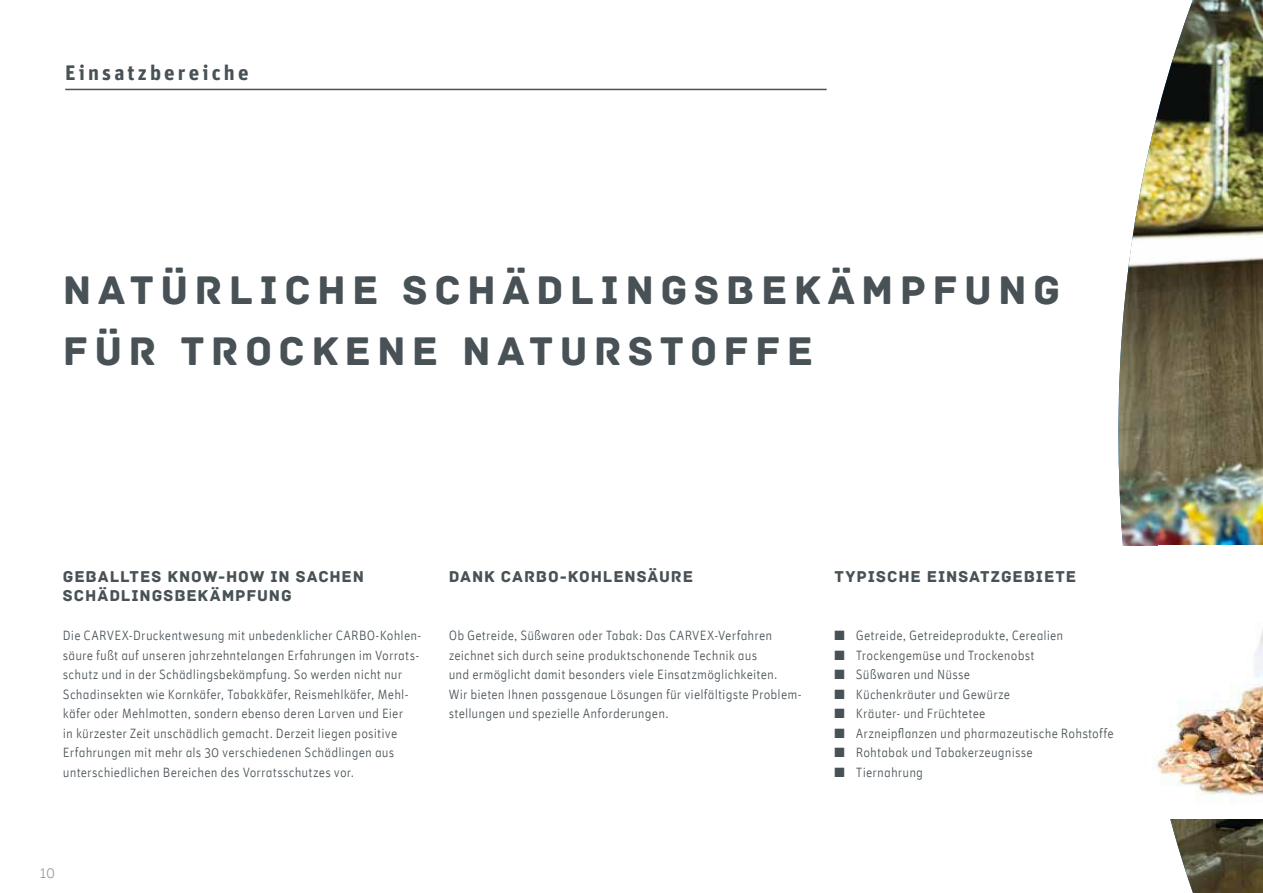
<style>
.page{position:relative;width:1263px;height:893px;background:#fff}
.page>*{position:absolute;margin:0;border:0;box-sizing:border-box;transform-origin:0 0}
.t1{font:42px/61.5px "Archive";letter-spacing:.15em;color:#485155}
.t2{font:700 21px "Unit OT";letter-spacing:.15em;color:#485155}
.t3{font:16.5px/19.5px "Archive";letter-spacing:.05em;color:#485155}
.t4{font:15px "Unit Light Alternate";color:#9a9b9b}
.t5{font:13.5px/19.5px "Unit Light Alternate";letter-spacing:.005em;color:#485155}
</style>
<div class="page">
<img style="left:1118px;top:0;width:145px;height:893px">
<hr style="left:65px;top:89px;width:762px;height:1px;background:#485155">
<img style="left:1118px;top:546px;width:145px;height:324px">
<img style="left:1158px;top:546px;width:105px;height:272px">
<h2 class="t2" style="left:65px;top:59px;width:185px">Einsatzbereiche</h2>
<h1 class="t1" style="left:63px;top:260px;width:999px">NATÜRLICHE SCHÄDLINGSBEKÄMPFUNG<br>FÜR TROCKENE NATURSTOFFE</h1>
<p class="t3" style="left:63px;top:567px;width:303px">GEBALLTES KNOW-HOW IN SACHEN<br>SCHÄDLINGSBEKÄMPFUNG</p>
<p class="t5" style="left:63px;top:626px;width:360px">Die CARVEX-Druckentwesung mit unbedenklicher CARBO-Kohlen&shy;säure fußt auf unseren jahrzehntelangen Erfahrungen im Vorrats&shy;schutz und in der Schädlingsbekämpfung. So werden nicht nur Schadinsekten wie Kornkäfer, Tabakkäfer, Reismehlkäfer, Mehl&shy;käfer oder Mehlmotten, sondern ebenso deren Larven und Eier<br>in kürzester Zeit unschädlich gemacht. Derzeit liegen positive Erfahrungen mit mehr als 30 verschiedenen Schädlingen aus unterschiedlichen Bereichen des Vorratsschutzes vor.</p>
<p class="t3" style="left:449px;top:567px;width:246px">DANK CARBO-KOHLENSÄURE</p>
<p class="t5" style="left:449px;top:626px;width:354px">Ob Getreide, Süßwaren oder Tabak: Das CARVEX-Verfahren zeichnet sich durch seine produktschonende Technik aus<br>und ermöglicht damit besonders viele Einsatzmöglichkeiten.<br>Wir bieten Ihnen passgenaue Lösungen für vielfältigste Problem&shy;stellungen und spezielle Anforderungen.</p>
<p class="t3" style="left:835px;top:567px;width:243px">TYPISCHE EINSATZGEBIETE</p>
<p class="t5" style="left:835px;top:626px;width:230px">■ Getreide, Getreideprodukte, Cerealien</p>
<p class="t5" style="left:835px;top:645px;width:201px">■ Trockengemüse und Trockenobst</p>
<p class="t5" style="left:835px;top:665px;width:137px">■ Süßwaren und Nüsse</p>
<p class="t5" style="left:835px;top:684px;width:177px">■ Küchenkräuter und Gewürze</p>
<p class="t5" style="left:835px;top:704px;width:152px">■ Kräuter- und Früchtetee</p>
<p class="t5" style="left:835px;top:723px;width:281px">■ Arzneipflanzen und pharmazeutische Rohstoffe</p>
<p class="t5" style="left:835px;top:743px;width:200px">■ Rohtabak und Tabakerzeugnisse</p>
<p class="t5" style="left:835px;top:762px;width:90px">■ Tiernahrung</p>
<p class="t4" style="left:40px;top:864px;width:17px">10</p>
</div>
